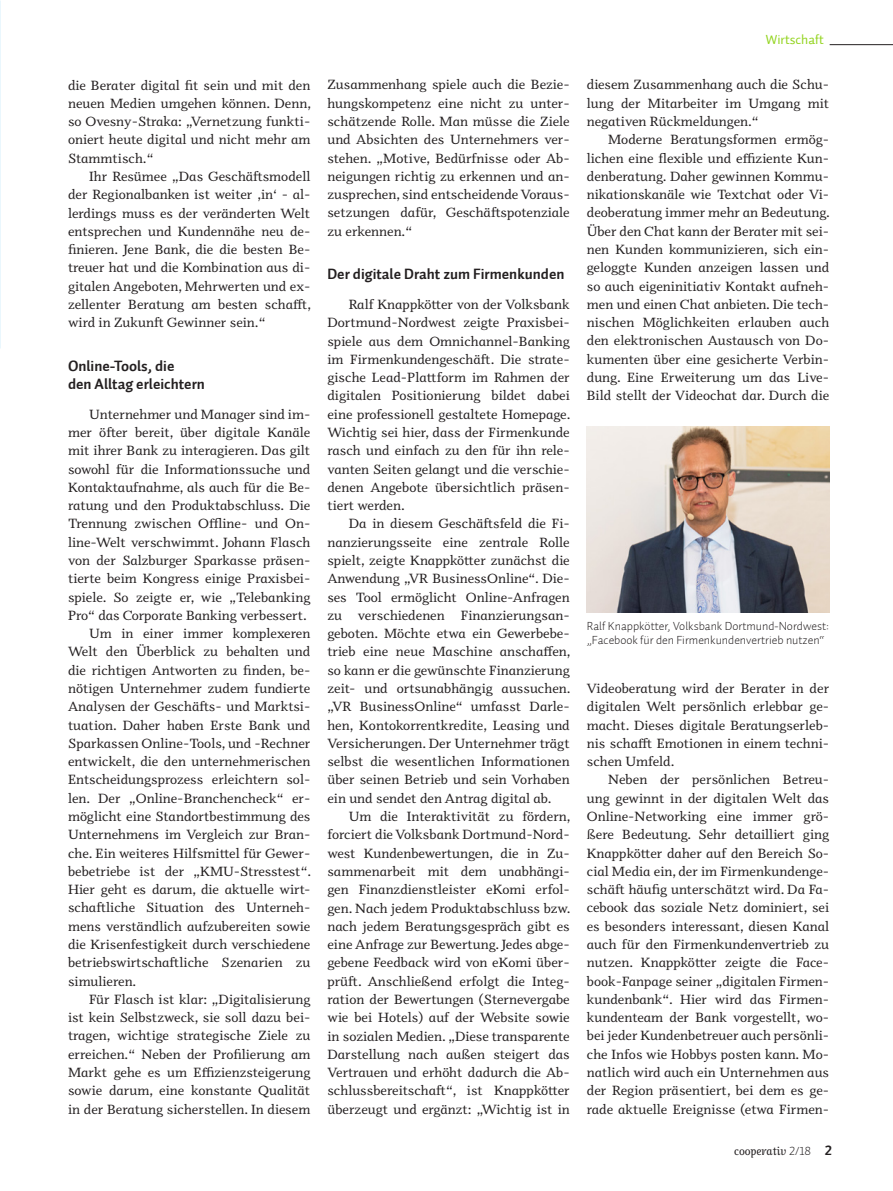
<style>
.page{position:relative;width:893px;height:1191px;background:#fff}
.page>*{position:absolute;margin:0;border:0;box-sizing:border-box;transform-origin:0 0}
.Zwischenüberschrift{font:15px/18px "Auto 1 Bold LF";color:#231f20}
.Fließtext{font:13.5px/18.3px "Odile";color:#231f20;text-align:justify}
.t1{font:13.5px "Auto 1";color:#93d41f}
.Bildunterschrift{font:12px/13.5px "Auto 1 Light LF";color:#231f20}
.t2{font:italic 12px "Odile Upright";color:#231f20}
.s1{font-family:"Auto 1 Light LF";font-style:normal}
.s2{font-family:"Auto 1 Bold LF";font-style:normal;font-size:13.5px}
</style>
<div class="page">
<hr style="left:830px;top:44px;width:63px;height:1px;background:#231f20">
<img style="left:587px;top:426px;width:242px;height:186px">
<p class="Fließtext" style="left:68px;top:75px;width:245px">die Berater digital fit sein und mit den neuen Medien umgehen können. Denn, so Ovesny-Straka: „Vernetzung funkti&shy;oniert heute digital und nicht mehr am Stammtisch.“</p>
<p class="Fließtext" style="left:68px;top:167px;width:245px;text-indent:21px">Ihr Resümee „Das Geschäftsmodell der Regionalbanken ist weiter ‚in‘ - al&shy;lerdings muss es der veränderten Welt entsprechen und Kundennähe neu de&shy;finieren. Jene Bank, die die besten Be&shy;treuer hat und die Kombination aus di&shy;gitalen Angeboten, Mehrwerten und ex&shy;zellenter Beratung am besten schafft, wird in Zukunft Gewinner sein.“</p>
<p class="Zwischenüberschrift" style="left:68px;top:357px;width:138px">Online-Tools, die<br>den Alltag erleichtern</p>
<p class="Fließtext" style="left:68px;top:404px;width:244px;text-indent:21px">Unternehmer und Manager sind im&shy;mer öfter bereit, über digitale Kanäle mit ihrer Bank zu interagieren. Das gilt sowohl für die Informationssuche und Kontaktaufnahme, als auch für die Be&shy;ratung und den Produktabschluss. Die Trennung zwischen Offline- und On&shy;line-Welt verschwimmt. Johann Flasch von der Salzburger Sparkasse präsen&shy;tierte beim Kongress einige Praxisbei&shy;spiele. So zeigte er, wie „Telebanking Pro“ das Corporate Banking verbessert.</p>
<p class="Fließtext" style="left:68px;top:624px;width:245px;text-indent:21px">Um in einer immer komplexeren Welt den Überblick zu behalten und die richtigen Antworten zu finden, be&shy;nötigen Unternehmer zudem fundierte Analysen der Geschäfts- und Marktsi&shy;tuation. Daher haben Erste Bank und Sparkassen Online-Tools, und -Rechner entwickelt, die den unternehmerischen Entscheidungsprozess erleichtern sol&shy;len. Der „Online-Branchencheck“ er&shy;möglicht eine Standortbestimmung des Unternehmens im Vergleich zur Bran&shy;che. Ein weiteres Hilfsmittel für Gewer&shy;bebetriebe ist der „KMU-Stresstest“.<br>Hier geht es darum, die aktuelle wirt&shy;schaftliche Situation des Unterneh&shy;mens verständlich aufzubereiten sowie die Krisenfestigkeit durch verschiedene betriebswirtschaftliche Szenarien zu simulieren.</p>
<p class="Fließtext" style="left:68px;top:989px;width:244px;text-indent:21px">Für Flasch ist klar: „Digitalisierung ist kein Selbstzweck, sie soll dazu bei&shy;tragen, wichtige strategische Ziele zu erreichen.“ Neben der Profilierung am Markt gehe es um Effizienzsteigerung sowie darum, eine konstante Qualität in der Beratung sicherstellen. In diesem</p>
<p class="Fließtext" style="left:327px;top:75px;width:244px">Zusammenhang spiele auch die Bezie&shy;hungskompetenz eine nicht zu unter&shy;schätzende Rolle. Man müsse die Ziele und Absichten des Unternehmers ver&shy;stehen. „Motive, Bedürfnisse oder Ab&shy;neigungen richtig zu erkennen und an&shy;zusprechen, sind entscheidende Voraus&shy;setzungen dafür, Geschäftspotenziale zu erkennen.“</p>
<p class="Zwischenüberschrift" style="left:327px;top:266px;width:239px">Der digitale Draht zum Firmenkunden</p>
<p class="Fließtext" style="left:327px;top:295px;width:245px;text-indent:21px">Ralf Knappkötter von der Volksbank Dortmund-Nordwest zeigte Praxisbei&shy;spiele aus dem Omnichannel-Banking im Firmenkundengeschäft. Die strate&shy;gische Lead-Plattform im Rahmen der digitalen Positionierung bildet dabei eine professionell gestaltete Homepage.<br>Wichtig sei hier, dass der Firmenkunde rasch und einfach zu den für ihn rele&shy;vanten Seiten gelangt und die verschie&shy;denen Angebote übersichtlich präsen&shy;tiert werden.</p>
<p class="Fließtext" style="left:327px;top:514px;width:245px;text-indent:21px">Da in diesem Geschäftsfeld die Fi&shy;nanzierungsseite eine zentrale Rolle spielt, zeigte Knappkötter zunächst die Anwendung „VR BusinessOnline“. Die&shy;ses Tool ermöglicht Online-Anfragen zu verschiedenen Finanzierungsan&shy;geboten. Möchte etwa ein Gewerbebe&shy;trieb eine neue Maschine anschaffen, so kann er die gewünschte Finanzierung zeit- und ortsunabhängig aussuchen. „VR BusinessOnline“ umfasst Darle&shy;hen, Kontokorrentkredite, Leasing und Versicherungen. Der Unternehmer trägt selbst die wesentlichen Informationen über seinen Betrieb und sein Vorhaben ein und sendet den Antrag digital ab.</p>
<p class="Fließtext" style="left:327px;top:806px;width:245px;text-indent:21px">Um die Interaktivität zu fördern, forciert die Volksbank Dortmund-Nord&shy;west Kundenbewertungen, die in Zu&shy;sammenarbeit mit dem unabhängi&shy;gen Finanzdienstleister eKomi erfol&shy;gen. Nach jedem Produktabschluss bzw. nach jedem Beratungsgespräch gibt es eine Anfrage zur Bewertung. Jedes abge&shy;gebene Feedback wird von eKomi über&shy;prüft. Anschließend erfolgt die Integ&shy;ration der Bewertungen (Sternevergabe wie bei Hotels) auf der Website sowie in sozialen Medien. „Diese transparente Darstellung nach außen steigert das Vertrauen und erhöht dadurch die Ab&shy;schlussbereitschaft“, ist Knappkötter überzeugt und ergänzt: „Wichtig ist in</p>
<p class="t1" style="left:766px;top:31px;width:60px">Wirtschaft</p>
<p class="Fließtext" style="left:587px;top:75px;width:244px">diesem Zusammenhang auch die Schu&shy;lung der Mitarbeiter im Umgang mit negativen Rückmeldungen.“</p>
<p class="Fließtext" style="left:587px;top:130px;width:245px;text-indent:21px">Moderne Beratungsformen ermög&shy;lichen eine flexible und effiziente Kun&shy;denberatung. Daher gewinnen Kommu&shy;nikationskanäle wie Textchat oder Vi&shy;deoberatung immer mehr an Bedeutung.<br>Über den Chat kann der Berater mit sei&shy;nen Kunden kommunizieren, sich ein&shy;geloggte Kunden anzeigen lassen und so auch eigeninitiativ Kontakt aufneh&shy;men und einen Chat anbieten. Die tech&shy;nischen Möglichkeiten erlauben auch den elektronischen Austausch von Do&shy;kumenten über eine gesicherte Verbin&shy;dung. Eine Erweiterung um das Live-Bild stellt der Videochat dar. Durch die</p>
<p class="Bildunterschrift" style="left:587px;top:619px;width:244px">Ralf Knappkötter, Volksbank Dortmund-Nordwest: „Facebook für den Firmenkundenvertrieb nutzen“</p>
<p class="Fließtext" style="left:587px;top:678px;width:244px">Videoberatung wird der Berater in der digitalen Welt persönlich erlebbar ge&shy;macht. Dieses digitale Beratungserleb&shy;nis schafft Emotionen in einem techni&shy;schen Umfeld.</p>
<p class="Fließtext" style="left:587px;top:770px;width:244px;text-indent:21px">Neben der persönlichen Betreu&shy;ung gewinnt in der digitalen Welt das Online-Networking eine immer grö&shy;ßere Bedeutung. Sehr detailliert ging Knappkötter daher auf den Bereich So&shy;cial Media ein, der im Firmenkundenge&shy;schäft häufig unterschätzt wird. Da Fa&shy;cebook das soziale Netz dominiert, sei es besonders interessant, diesen Kanal auch für den Firmenkundenvertrieb zu nutzen. Knappkötter zeigte die Face&shy;book-Fanpage seiner „digitalen Firmen&shy;kundenbank“. Hier wird das Firmen&shy;kundenteam der Bank vorgestellt, wo&shy;bei jeder Kundenbetreuer auch persönli&shy;che Infos wie Hobbys posten kann. Mo&shy;natlich wird auch ein Unternehmen aus der Region präsentiert, bei dem es ge&shy;rade aktuelle Ereignisse (etwa Firmen-</p>
<p class="t2" style="left:734px;top:1142px;width:99px">cooperativ <span class="s1">2/18</span> <span class="s2">2</span></p>
</div>
